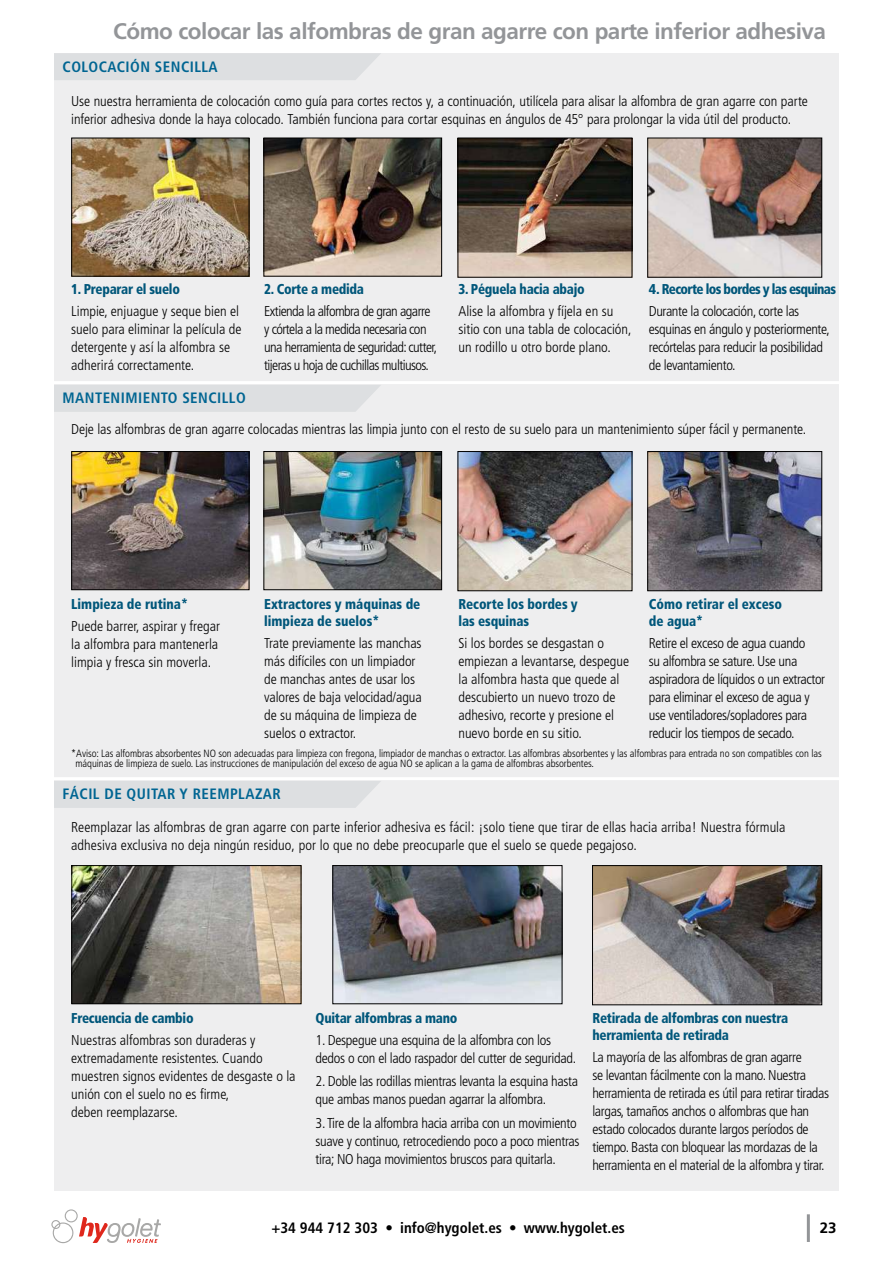
<style>
.page{position:relative;width:893px;height:1263px;background:#fff}
.page>*{position:absolute;margin:0;border:0;box-sizing:border-box;transform-origin:0 0}
.t1{font:700 22.5px "Frutiger";letter-spacing:-.02em;color:#939598}
.t2{font:700 condensed 15px "Frutiger";letter-spacing:.03em;color:#006592}
.t3{font:700 condensed 15px "Frutiger";color:#000}
.t4{font:700 15px "Frutiger";color:#000}
.t5{font:300 condensed 14.25px/18px "Frutiger";letter-spacing:-.01em;color:#000}
.t6{font:900 condensed 14.25px/17.1px "Frutiger";letter-spacing:-.02em;color:#00567a;scale:.93 1}
.t7{font:300 condensed 14.25px/18px "Frutiger";letter-spacing:-.04em;color:#000}
.t8{font:900 condensed 14.25px/17.1px "Frutiger";color:#00567a;scale:.93 1}
.t9{font:900 condensed 14.25px "Frutiger";letter-spacing:-.05em;color:#00567a}
.t10{font:300 condensed 10.5px/10.5px "Frutiger";letter-spacing:-.005em;color:#000}
.s1{font-weight:300}
</style>
<div class="page">
<hr style="left:807px;top:1214px;width:3px;height:28px;background:#939598">
<div style="left:54px;top:53px;width:785px;height:1138px;background:#eeeeef"></div>
<img style="left:74px;top:140px;width:173px;height:134px">
<img style="left:266px;top:140px;width:174px;height:134px">
<div style="left:264px;top:138px;width:178px;height:138px;border:1px solid #000"></div>
<img style="left:460px;top:140px;width:170px;height:135px">
<div style="left:458px;top:138px;width:174px;height:139px;border:1px solid #000"></div>
<img style="left:650px;top:140px;width:170px;height:135px">
<div style="left:648px;top:138px;width:174px;height:139px;border:1px solid #000"></div>
<div style="left:54px;top:53px;width:327px;height:27px;background:#dddfe1"></div>
<hr style="left:48px;top:381px;width:794px;height:3px;background:#fff">
<div style="left:54px;top:385px;width:327px;height:27px;background:#dddfe1"></div>
<hr style="left:48px;top:777px;width:794px;height:3px;background:#fff">
<div style="left:54px;top:781px;width:327px;height:27px;background:#dddfe1"></div>
<img style="left:74px;top:453px;width:173px;height:135px">
<div style="left:72px;top:451px;width:177px;height:139px;border:1px solid #000"></div>
<img style="left:266px;top:453px;width:174px;height:135px">
<div style="left:264px;top:451px;width:178px;height:139px;border:1px solid #000"></div>
<img style="left:460px;top:453px;width:170px;height:136px">
<div style="left:458px;top:451px;width:174px;height:140px;border:1px solid #000"></div>
<img style="left:650px;top:453px;width:170px;height:136px">
<div style="left:648px;top:451px;width:174px;height:140px;border:1px solid #000"></div>
<img style="left:74px;top:867px;width:225px;height:135px">
<div style="left:72px;top:865px;width:229px;height:139px;border:1px solid #000"></div>
<img style="left:335px;top:867px;width:225px;height:135px">
<div style="left:333px;top:865px;width:229px;height:139px;border:1px solid #000"></div>
<img style="left:594px;top:867px;width:226px;height:136px">
<div style="left:592px;top:865px;width:230px;height:140px;border:1px solid #000"></div>
<svg style="left:51px;top:1209px;width:110px;height:34px"></svg>
<h1 class="t1" style="left:113px;top:18px;width:714px">Cómo colocar las alfombras de gran agarre con parte inferior adhesiva</h1>
<p class="t2" style="left:63px;top:58px;width:157px">COLOCACIÓN SENCILLA</p>
<p class="t5" style="left:71px;top:92px;width:738px">Use nuestra herramienta de colocación como guía para cortes rectos y, a continuación, utilícela para alisar la alfombra de gran agarre con parte inferior adhesiva donde la haya colocado. También funciona para cortar esquinas en ángulos de 45° para prolongar la vida útil del producto.</p>
<p class="t6" style="left:71px;top:281px;width:118px">1. Preparar el suelo</p>
<p class="t5" style="left:71px;top:302px;width:172px">Limpie, enjuague y seque bien el suelo para eliminar la película de detergente y así la alfombra se adherirá correctamente.</p>
<p class="t6" style="left:264px;top:281px;width:109px">2. Corte a medida</p>
<p class="t7" style="left:264px;top:302px;width:174px">Extienda la alfombra de gran agarre y córtela a la medida necesaria con una herramienta de seguridad: cutter, tijeras u hoja de cuchillas multiusos.</p>
<p class="t6" style="left:458px;top:281px;width:137px">3. Péguela hacia abajo</p>
<p class="t5" style="left:458px;top:302px;width:175px">Alise la alfombra y fíjela en su sitio con una tabla de colocación, un rodillo u otro borde plano.</p>
<p class="t9" style="left:649px;top:281px;width:189px">4. Recorte los bordes y las esquinas</p>
<p class="t5" style="left:649px;top:302px;width:182px">Durante la colocación, corte las esquinas en ángulo y posteriormente, recórtelas para reducir la posibilidad de levantamiento.</p>
<p class="t2" style="left:63px;top:389px;width:185px">MANTENIMIENTO SENCILLO</p>
<p class="t5" style="left:71px;top:420px;width:737px">Deje las alfombras de gran agarre colocadas mientras las limpia junto con el resto de su suelo para un mantenimiento súper fácil y permanente.</p>
<p class="t8" style="left:71px;top:596px;width:127px">Limpieza de rutina*</p>
<p class="t5" style="left:71px;top:617px;width:150px">Puede barrer, aspirar y fregar la alfombra para mantenerla limpia y fresca sin moverla.</p>
<p class="t8" style="left:264px;top:596px;width:169px">Extractores y máquinas de limpieza de suelos*</p>
<p class="t5" style="left:264px;top:634px;width:159px">Trate previamente las manchas más difíciles con un limpiador de manchas antes de usar los valores de baja velocidad/agua de su máquina de limpieza de suelos o extractor.</p>
<p class="t6" style="left:458px;top:596px;width:130px">Recorte los bordes y las esquinas</p>
<p class="t5" style="left:458px;top:634px;width:172px">Si los bordes se desgastan o empiezan a levantarse, despegue la alfombra hasta que quede al descubierto un nuevo trozo de adhesivo, recorte y presione el nuevo borde en su sitio.</p>
<p class="t8" style="left:649px;top:596px;width:145px;line-height:16.5px">Cómo retirar el exceso de agua*</p>
<p class="t5" style="left:649px;top:634px;width:178px">Retire el exceso de agua cuando<br>su alfombra se sature. Use una aspiradora de líquidos o un extractor para eliminar el exceso de agua y use ventiladores/sopladores para reducir los tiempos de secado.</p>
<p class="t10" style="left:75px;top:748px;width:748px;text-indent:-4px">*Aviso: Las alfombras absorbentes NO son adecuadas para limpieza con fregona, limpiador de manchas o extractor. Las alfombras absorbentes y las alfombras para entrada no son compatibles con las máquinas de limpieza de suelo. Las instrucciones de manipulación del exceso de agua NO se aplican a la gama de alfombras absorbentes.</p>
<p class="t2" style="left:63px;top:785px;width:220px">FÁCIL DE QUITAR Y REEMPLAZAR</p>
<p class="t5" style="left:71px;top:818px;width:716px">Reemplazar las alfombras de gran agarre con parte inferior adhesiva es fácil: ¡solo tiene que tirar de ellas hacia arriba! Nuestra fórmula adhesiva exclusiva no deja ningún residuo, por lo que no debe preocuparle que el suelo se quede pegajoso.</p>
<p class="t6" style="left:71px;top:1010px;width:133px">Frecuencia de cambio</p>
<p class="t5" style="left:71px;top:1031px;width:226px">Nuestras alfombras son duraderas y extremadamente resistentes. Cuando muestren signos evidentes de desgaste o la unión con el suelo no es firme,<br>deben reemplazarse.</p>
<p class="t6" style="left:315px;top:1010px;width:154px">Quitar alfombras a mano</p>
<p class="t5" style="left:315px;top:1031px;width:262px">1. Despegue una esquina de la alfombra con los dedos o con el lado raspador del cutter de seguridad.</p>
<p class="t5" style="left:315px;top:1072px;width:264px">2. Doble las rodillas mientras levanta la esquina hasta que ambas manos puedan agarrar la alfombra.</p>
<p class="t5" style="left:315px;top:1114px;width:265px">3. Tire de la alfombra hacia arriba con un movimiento suave y continuo, retrocediendo poco a poco mientras tira; NO haga movimientos bruscos para quitarla.</p>
<p class="t6" style="left:592px;top:1010px;width:212px">Retirada de alfombras con nuestra herramienta de retirada</p>
<p class="t5" style="left:592px;top:1048px;width:238px">La mayoría de las alfombras de gran agarre<br>se levantan fácilmente con la mano. Nuestra herramienta de retirada es útil para retirar tiradas largas, tamaños anchos o alfombras que han estado colocados durante largos períodos de tiempo. Basta con bloquear las mordazas de la herramienta en el material de la alfombra y tirar.</p>
<p class="t3" style="left:271px;top:1218px;width:355px">+34 944 712 303 <span class="s1">•</span> info@hygolet.es <span class="s1">•</span> www.hygolet.es</p>
<p class="t4" style="left:820px;top:1218px;width:18px">23</p>
</div>
